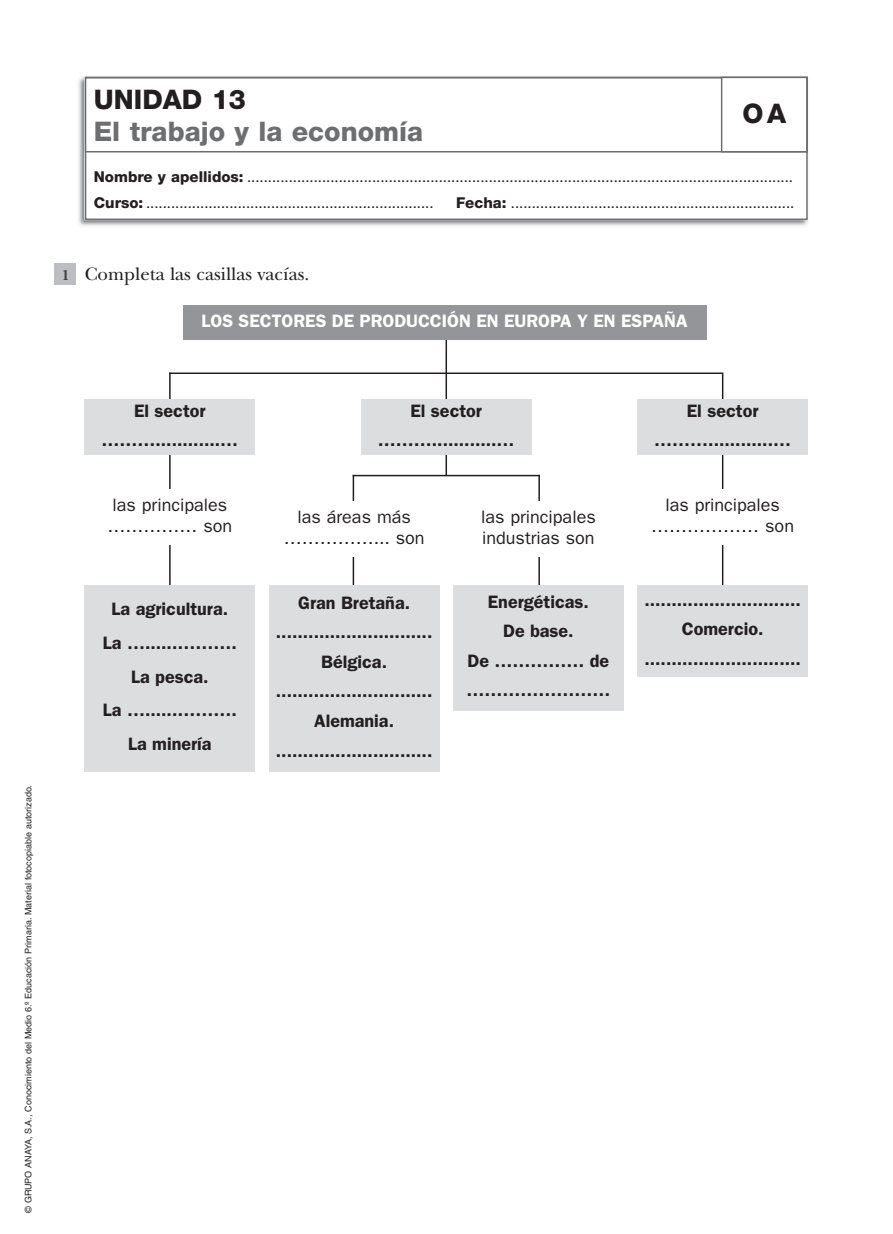
<style>
.page{position:relative;width:893px;height:1234px;background:#fff}
.page>*{position:absolute;margin:0;border:0;box-sizing:border-box;transform-origin:0 0}
.t1{font:800 27px "Helvetica Neue";color:#6d6e70}
.t2{font:800 27px "Helvetica Neue";color:#231f20}
.t3{font:18.75px "New Baskerville";color:#231f20}
.t4{font:600 18px/29.5px "Franklin Gothic";color:#231f20;text-align:center}
.t5{font:18px/21px "Franklin Gothic";color:#231f20}
.t6{font:600 18px "Franklin Gothic";color:#fff}
.t7{font:15px/26.5px "Helvetica Neue";color:#231f20}
.t8{font:9px "Helvetica";color:#231f20}
.s1{font-weight:800}
.s2{font-weight:700;font-size:15px;color:#404041}
</style>
<div class="page">
<img style="left:78px;top:76px;width:730px;height:150px">
<div style="left:86px;top:77px;width:721px;height:142px;background:#fff"></div>
<div style="left:85px;top:77px;width:723px;height:143px;border:2px solid #6d6e70"></div>
<div style="left:85px;top:77px;width:723px;height:75px;border:2px solid #6d6e70"></div>
<div style="left:721px;top:77px;width:87px;height:75px;border:2px solid #6d6e70"></div>
<div style="left:55px;top:264px;width:21px;height:21px;background:#bbbdc0"></div>
<hr style="left:169px;top:372px;width:2px;height:232px;background:#231f20">
<hr style="left:722px;top:374px;width:1px;height:274px;background:#231f20">
<hr style="left:445px;top:326px;width:2px;height:149px;background:#231f20">
<div style="left:183px;top:305px;width:523px;height:34px;background:#939598"></div>
<div style="left:85px;top:585px;width:170px;height:186px;background:#dcddde"></div>
<div style="left:85px;top:489px;width:170px;height:55px;background:#fff"></div>
<hr style="left:169px;top:372px;width:554px;height:2px;background:#231f20">
<hr style="left:353px;top:475px;width:1px;height:181px;background:#231f20">
<hr style="left:538px;top:475px;width:2px;height:153px;background:#231f20">
<hr style="left:353px;top:474px;width:187px;height:2px;background:#231f20">
<div style="left:85px;top:399px;width:170px;height:55px;background:#dcddde"></div>
<div style="left:361px;top:399px;width:170px;height:55px;background:#dcddde"></div>
<div style="left:638px;top:399px;width:170px;height:55px;background:#dcddde"></div>
<div style="left:638px;top:585px;width:170px;height:91px;background:#dcddde"></div>
<div style="left:638px;top:489px;width:170px;height:55px;background:#fff"></div>
<div style="left:269px;top:500px;width:170px;height:56px;background:#fff"></div>
<div style="left:453px;top:500px;width:170px;height:56px;background:#fff"></div>
<div style="left:269px;top:585px;width:170px;height:186px;background:#dcddde"></div>
<div style="left:453px;top:585px;width:170px;height:125px;background:#dcddde"></div>
<h1 class="t2" style="left:94px;top:89px;width:153px">UNIDAD 13</h1>
<h1 class="t1" style="left:94px;top:122px;width:331px">El trabajo y la economía</h1>
<h1 class="t2" style="left:743px;top:104px;width:45px">OA</h1>
<p class="t7" style="left:94px;top:164px;width:701px"><span class="s1">Nombre y apellidos:</span> ...................................................................................................................................<br><span class="s1">Curso:</span> .....................................................................</p>
<p class="t7" style="left:456px;top:191px;width:340px"><span class="s1">Fecha:</span> ....................................................................</p>
<p class="t3" style="left:62px;top:267px;width:249px"><span class="s2">1</span> Completa las casillas vacías.</p>
<p class="t6" style="left:202px;top:314px;width:487px">LOS SECTORES DE PRODUCCIÓN EN EUROPA Y EN ESPAÑA</p>
<p class="t8" style="left:25px;top:1212px;width:429px;rotate:-90deg">© GRUPO ANAYA, S.A., Conocimiento del Medio 6.º Educación Primaria. Material fotocopiable autorizado.</p>
<p class="t4" style="left:101px;top:397px;width:138px">El sector ………............…</p>
<p class="t4" style="left:378px;top:397px;width:138px">El sector ………............…</p>
<p class="t4" style="left:654px;top:397px;width:138px">El sector ………............…</p>
<p class="t5" style="left:108px;top:495px;width:126px">las principales …………… son</p>
<p class="t4" style="left:103px;top:593px;width:135px;line-height:33.8px">La agricultura.<br>La …......……….<br>La pesca.<br>La …......……….<br>La minería</p>
<p class="t5" style="left:284px;top:507px;width:142px;text-align:center">las áreas más ……………... son</p>
<p class="t5" style="left:481px;top:507px;width:116px">las principales industrias son</p>
<p class="t4" style="left:276px;top:589px;width:158px">Gran Bretaña. .............................<br>Bélgica. .............................<br>Alemania. .............................</p>
<p class="t4" style="left:466px;top:588px;width:145px">Energéticas.<br>De base.<br>De …………… de ……………………</p>
<p class="t5" style="left:651px;top:495px;width:144px;text-align:center">las principales ……………… son</p>
<p class="t4" style="left:644px;top:586px;width:158px">.............................<br>Comercio. .............................</p>
</div>
